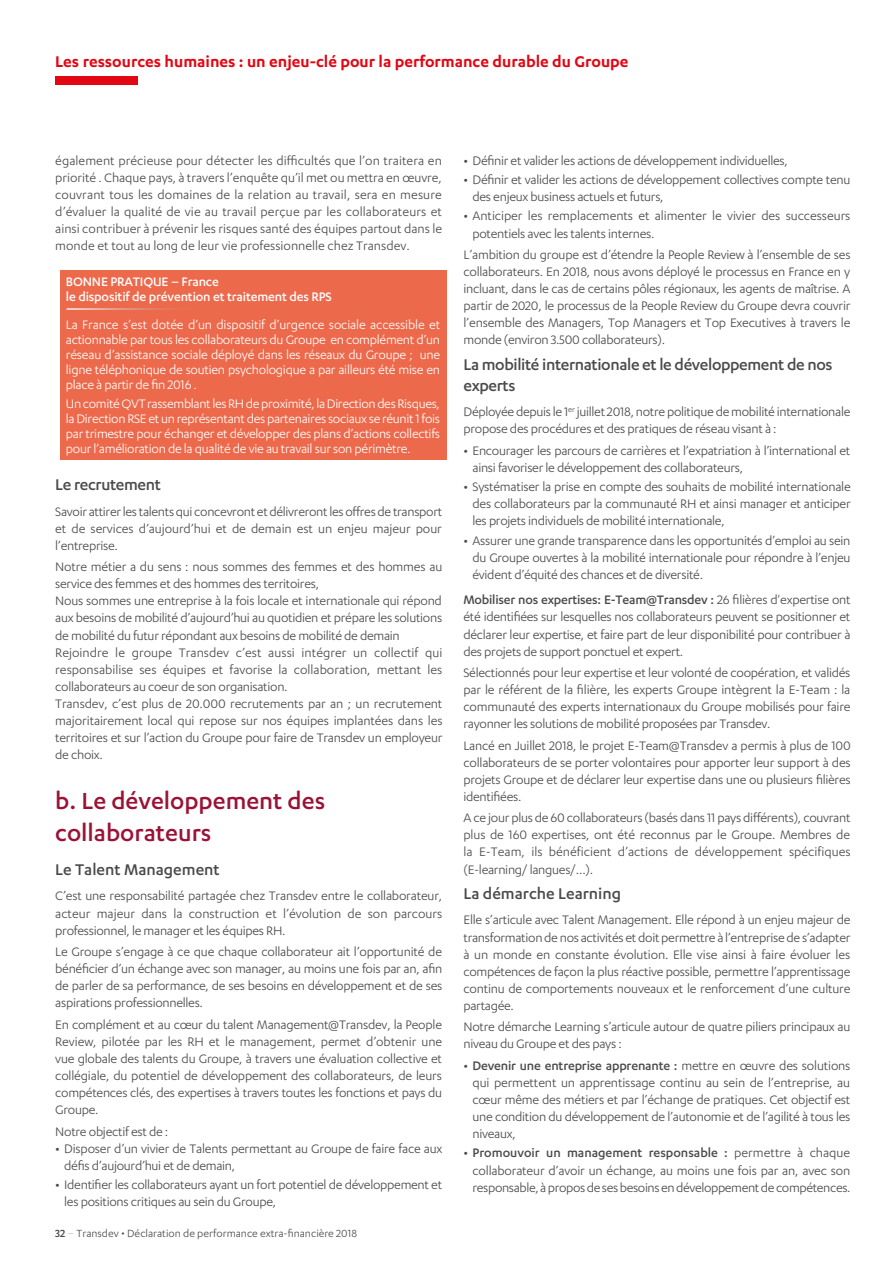
<style>
.page{position:relative;width:893px;height:1263px;background:#fff}
.page>*{position:absolute;margin:0;border:0;box-sizing:border-box;transform-origin:0 0}
.t1{font:500 27px/32.4px "Karbon";color:#9a1337}
.t2{font:500 18px/21px "Karbon";letter-spacing:-.02em;color:#4a4a49}
.t3{font:600 18px "Karbon";color:#e30613}
.t4{font:500 18px "Karbon";color:#4a4a49}
.t5{font:14.25px/17.1px "Karbon";letter-spacing:-.02em;color:#4a4a49;text-align:justify}
.t6{font:14.25px/15px "Karbon";letter-spacing:-.02em;color:#fff;text-align:justify}
.t7{font:500 14.25px/15px "Karbon";letter-spacing:-.01em;color:#fff}
.t8{font:12px "Karbon";color:#4a4a49}
.s1{font-weight:500}
.s2{font-weight:100}
</style>
<div class="page">
<div style="left:55px;top:77px;width:83px;height:8px;background:#e30613"></div>
<div style="left:60px;top:270px;width:386px;height:189px;background:#ed694b"></div>
<hr style="left:67px;top:308px;width:132px;height:2px;background:#fff">
<p class="t3" style="left:55px;top:51px;width:575px">Les ressources humaines : un enjeu-clé pour la performance durable du Groupe</p>
<p class="t5" style="left:55px;top:152px;width:388px">également précieuse pour détecter les difficultés que l’on traitera en priorité . Chaque pays, à travers l’enquête qu’il met ou mettra en œuvre, couvrant tous les domaines de la relation au travail, sera en mesure d’évaluer la qualité de vie au travail perçue par les collaborateurs et ainsi contribuer à prévenir les risques santé des équipes partout dans le monde et tout au long de leur vie professionnelle chez Transdev.</p>
<p class="t7" style="left:66px;top:274px;width:267px">BONNE PRATIQUE – France<br>le dispositif de prévention et traitement des RPS</p>
<p class="t6" style="left:66px;top:316px;width:376px">La France s’est dotée d’un dispositif d’urgence sociale accessible et actionnable par tous les collaborateurs du Groupe en complément d’un réseau d’assistance sociale déployé dans les réseaux du Groupe ; une ligne téléphonique de soutien psychologique a par ailleurs été mise en place à partir de fin 2016 .</p>
<p class="t6" style="left:66px;top:396px;width:376px">Un comité QVT rassemblant les RH de proximité, la Direction des Risques, la Direction RSE et un représentant des partenaires sociaux se réunit 1 fois par trimestre pour échanger et développer des plans d’actions collectifs pour l’amélioration de la qualité de vie au travail sur son périmètre.</p>
<p class="t2" style="left:55px;top:473px;width:107px">Le recrutement</p>
<p class="t5" style="left:55px;top:502px;width:388px">Savoir attirer les talents qui concevront et délivreront les offres de transport et de services d’aujourd’hui et de demain est un enjeu majeur pour l’entreprise.</p>
<p class="t5" style="left:55px;top:558px;width:389px;text-align:left">Notre métier a du sens : nous sommes des femmes et des hommes au service des femmes et des hommes des territoires,<br>Nous sommes une entreprise à la fois locale et internationale qui répond aux besoins de mobilité d’aujourd’hui au quotidien et prépare les solutions de mobilité du futur répondant aux besoins de mobilité de demain Rejoindre le groupe Transdev c’est aussi intégrer un collectif qui responsabilise ses équipes et favorise la collaboration, mettant les collaborateurs au coeur de son organisation.<br>Transdev, c’est plus de 20.000 recrutements par an ; un recrutement majoritairement local qui repose sur nos équipes implantées dans les territoires et sur l’action du Groupe pour faire de Transdev un employeur de choix.</p>
<h1 class="t1" style="left:55px;top:783px;width:272px">b. Le développement des collaborateurs</h1>
<p class="t4" style="left:55px;top:859px;width:166px">Le Talent Management</p>
<p class="t5" style="left:55px;top:887px;width:389px">C’est une responsabilité partagée chez Transdev entre le collaborateur, acteur majeur dans la construction et l’évolution de son parcours professionnel, le manager et les équipes RH.</p>
<p class="t5" style="left:55px;top:943px;width:389px">Le Groupe s’engage à ce que chaque collaborateur ait l’opportunité de bénéficier d’un échange avec son manager, au moins une fois par an, afin de parler de sa performance, de ses besoins en développement et de ses aspirations professionnelles.</p>
<p class="t5" style="left:55px;top:1015px;width:389px">En complément et au cœur du talent Management@Transdev, la People Review, pilotée par les RH et le management, permet d’obtenir une vue globale des talents du Groupe, à travers une évaluation collective et collégiale, du potentiel de développement des collaborateurs, de leurs compétences clés, des expertises à travers toutes les fonctions et pays du Groupe.</p>
<p class="t5" style="left:55px;top:1122px;width:115px">Notre objectif est de :</p>
<p class="t5" style="left:64px;top:1139px;width:380px;text-indent:-9px"><span class="s1">•</span> Disposer d’un vivier de Talents permettant au Groupe de faire face aux défis d’aujourd’hui et de demain,</p>
<p class="t5" style="left:64px;top:1176px;width:379px;text-indent:-9px"><span class="s1">•</span> Identifier les collaborateurs ayant un fort potentiel de développement et les positions critiques au sein du Groupe,</p>
<p class="t8" style="left:55px;top:1226px;width:303px"><span class="s1">32</span> <span class="s2">–</span> Transdev • Déclaration de performance extra-financière 2018</p>
<p class="t5" style="left:463px;top:152px;width:326px"><span class="s1">•</span> Définir et valider les actions de développement individuelles,</p>
<p class="t5" style="left:472px;top:171px;width:379px;text-indent:-9px"><span class="s1">•</span> Définir et valider les actions de développement collectives compte tenu des enjeux business actuels et futurs,</p>
<p class="t5" style="left:472px;top:207px;width:379px;text-indent:-9px"><span class="s1">•</span> Anticiper les remplacements et alimenter le vivier des successeurs potentiels avec les talents internes.</p>
<p class="t5" style="left:463px;top:246px;width:389px">L’ambition du groupe est d’étendre la People Review à l’ensemble de ses collaborateurs. En 2018, nous avons déployé le processus en France en y incluant, dans le cas de certains pôles régionaux, les agents de maîtrise. A partir de 2020, le processus de la People Review du Groupe devra couvrir l’ensemble des Managers, Top Managers et Top Executives à travers le monde (environ 3.500 collaborateurs).</p>
<p class="t2" style="left:463px;top:353px;width:371px">La mobilité internationale et le développement de nos experts</p>
<p class="t5" style="left:463px;top:403px;width:388px">Déployée depuis le 1<sup>er</sup> juillet 2018, notre politique de mobilité internationale propose des procédures et des pratiques de réseau visant à :</p>
<p class="t5" style="left:472px;top:441px;width:379px;text-indent:-9px"><span class="s1">•</span> Encourager les parcours de carrières et l’expatriation à l’international et ainsi favoriser le développement des collaborateurs,</p>
<p class="t5" style="left:472px;top:478px;width:380px;text-indent:-9px"><span class="s1">•</span> Systématiser la prise en compte des souhaits de mobilité internationale des collaborateurs par la communauté RH et ainsi manager et anticiper les projets individuels de mobilité internationale,</p>
<p class="t5" style="left:472px;top:531px;width:379px;text-indent:-9px"><span class="s1">•</span> Assurer une grande transparence dans les opportunités d’emploi au sein du Groupe ouvertes à la mobilité internationale pour répondre à l’enjeu évident d’équité des chances et de diversité.</p>
<p class="t5" style="left:463px;top:591px;width:389px"><span class="s1">Mobiliser nos expertises: E-Team@Transdev :</span> 26 filières d'expertise ont été identifiées sur lesquelles nos collaborateurs peuvent se positionner et déclarer leur expertise, et faire part de leur disponibilité pour contribuer à des projets de support ponctuel et expert.</p>
<p class="t5" style="left:463px;top:664px;width:389px">Sélectionnés pour leur expertise et leur volonté de coopération, et validés par le référent de la filière, les experts Groupe intègrent la E-Team : la communauté des experts internationaux du Groupe mobilisés pour faire rayonner les solutions de mobilité proposées par Transdev.</p>
<p class="t5" style="left:463px;top:736px;width:389px">Lancé en Juillet 2018, le projet E-Team@Transdev a permis à plus de 100 collaborateurs de se porter volontaires pour apporter leur support à des projets Groupe et de déclarer leur expertise dans une ou plusieurs filières identifiées.</p>
<p class="t5" style="left:463px;top:809px;width:389px">A ce jour plus de 60 collaborateurs (basés dans 11 pays différents), couvrant plus de 160 expertises, ont été reconnus par le Groupe. Membres de la E-Team, ils bénéficient d’actions de développement spécifiques (E-learning/ langues/…).</p>
<p class="t4" style="left:463px;top:883px;width:159px">La démarche Learning</p>
<p class="t5" style="left:463px;top:911px;width:389px">Elle s’articule avec Talent Management. Elle répond à un enjeu majeur de transformation de nos activités et doit permettre à l’entreprise de s’adapter à un monde en constante évolution. Elle vise ainsi à faire évoluer les compétences de façon la plus réactive possible, permettre l’apprentissage continu de comportements nouveaux et le renforcement d’une culture partagée.</p>
<p class="t5" style="left:463px;top:1018px;width:388px">Notre démarche Learning s’articule autour de quatre piliers principaux au niveau du Groupe et des pays :</p>
<p class="t5" style="left:472px;top:1056px;width:379px;text-indent:-9px"><span class="s1">• Devenir une entreprise apprenante :</span> mettre en œuvre des solutions qui permettent un apprentissage continu au sein de l’entreprise, au cœur même des métiers et par l’échange de pratiques. Cet objectif est une condition du développement de l’autonomie et de l’agilité à tous les niveaux,</p>
<p class="t5" style="left:472px;top:1144px;width:380px;text-indent:-9px"><span class="s1">• Promouvoir un management responsable :</span> permettre à chaque collaborateur d’avoir un échange, au moins une fois par an, avec son responsable, à propos de ses besoins en développement de compétences.</p>
</div>
